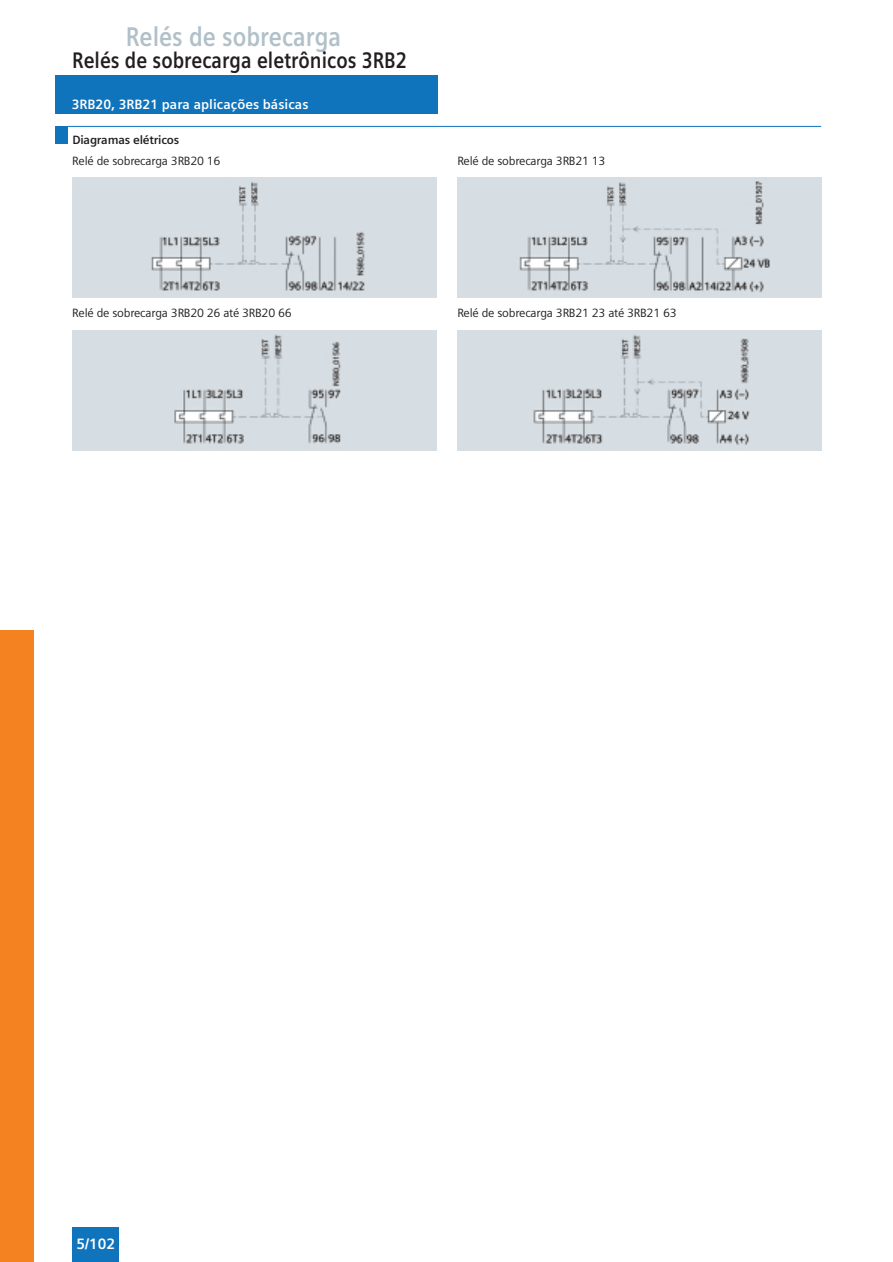
<style>
.page{position:relative;width:893px;height:1262px;background:#fff}
.page>*{position:absolute;margin:0;border:0;box-sizing:border-box;transform-origin:0 0}
.t1{font:700 27px "Siemens Sans";color:#b1c0c9;scale:.86 1}
.t2{font:700 22.5px "Siemens Sans";color:#231f20;scale:.85 1}
.t3{font:700 15px "Siemens Sans";color:#fff}
.t4{font:700 13.5px "Siemens Sans";color:#fff}
.t5{font:12px "Siemens Sans";letter-spacing:-.015em;color:#231f20}
.t6{font:700 12px "Siemens Sans";letter-spacing:-.015em;color:#231f20}
</style>
<div class="page">
<div style="left:0;top:630px;width:34px;height:631px;background:#f58220"></div>
<div style="left:72px;top:1227px;width:47px;height:34px;background:#1074bc"></div>
<div style="left:55px;top:75px;width:383px;height:38px;background:#1074bc"></div>
<hr style="left:68px;top:126px;width:753px;height:1px;background:#1074bc">
<div style="left:55px;top:126px;width:13px;height:17px;background:#1074bc"></div>
<img style="left:72px;top:178px;width:364px;height:119px">
<img style="left:457px;top:178px;width:364px;height:119px">
<img style="left:72px;top:331px;width:364px;height:119px">
<img style="left:457px;top:331px;width:364px;height:119px">
<h1 class="t1" style="left:126px;top:26px;width:252px">Relés de sobrecarga</h1>
<h2 class="t2" style="left:72px;top:52px;width:395px">Relés de sobrecarga eletrônicos 3RB2</h2>
<p class="t4" style="left:72px;top:99px;width:238px">3RB20, 3RB21 para aplicações básicas</p>
<p class="t6" style="left:72px;top:135px;width:108px">Diagramas elétricos</p>
<p class="t5" style="left:72px;top:156px;width:150px">Relé de sobrecarga 3RB20 16</p>
<p class="t5" style="left:457px;top:156px;width:150px">Relé de sobrecarga 3RB21 13</p>
<p class="t5" style="left:72px;top:309px;width:221px">Relé de sobrecarga 3RB20 26 até 3RB20 66</p>
<p class="t5" style="left:457px;top:309px;width:221px">Relé de sobrecarga 3RB21 23 até 3RB21 63</p>
<p class="t3" style="left:76px;top:1238px;width:40px">5/102</p>
</div>
